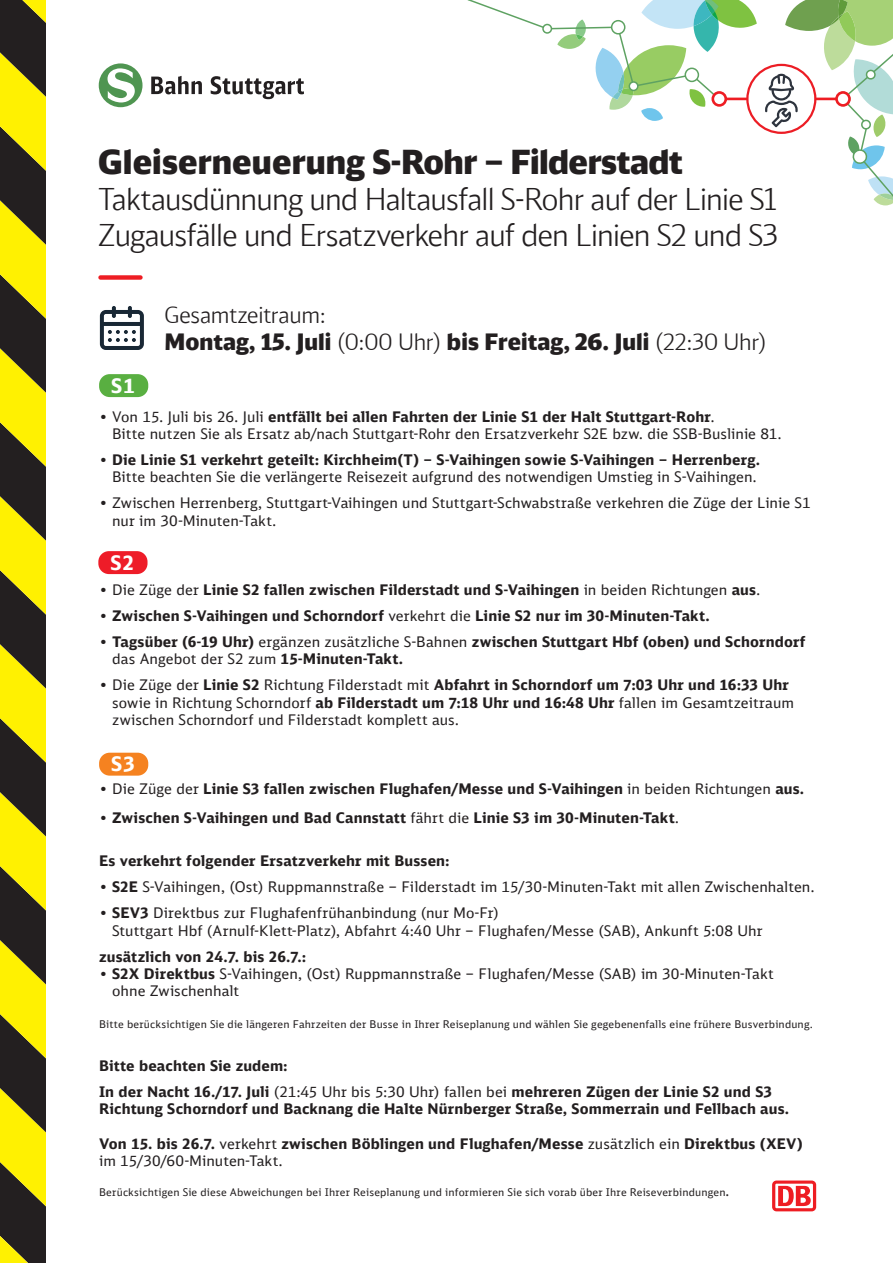
<style>
.page{position:relative;width:893px;height:1263px;background:#fff}
.page>*{position:absolute;margin:0;border:0;box-sizing:border-box;transform-origin:0 0}
.t1{font:300 33px "DB Head";letter-spacing:-.005em;color:#231f20}
.t2{font:300 30px/36px "DB Head";letter-spacing:-.02em;color:#231f20}
.t3{font:300 22.5px/27px "DB Head";letter-spacing:-.01em;color:#231f20}
.t4{font:700 19.8px "DB Sans";color:#fff}
.t5{font:14.4px/17.2px "DB Sans";letter-spacing:.005em;color:#231f20}
.t6{font:700 14.4px/17.2px "DB Sans";letter-spacing:.01em;color:#231f20}
.t7{font:10.5px "DB Sans";letter-spacing:.015em;color:#231f20}
.s1{font-style:inherit}
.s2{font-weight:700}
.s3{font-weight:400}
</style>
<div class="page">
<svg style="left:0;top:0;width:46px;height:915px;fill:#fef108"></svg>
<svg style="left:22px;top:0;width:24px;height:841px;fill:#231f20"></svg>
<svg style="left:0;top:1088px;width:46px;height:175px"></svg>
<svg style="left:467px;top:0;width:426px;height:206px"></svg>
<svg style="left:100px;top:306px;width:44px;height:44px"></svg>
<div style="left:98px;top:551px;width:50px;height:23px;background:#ee1c28;border-radius:11px"></div>
<div style="left:99px;top:753px;width:49px;height:23px;background:#f58220;border-radius:11px"></div>
<div style="left:99px;top:374px;width:49px;height:23px;background:#59af41;border-radius:11px"></div>
<svg style="left:151px;top:76px;width:51px;height:18px"></svg>
<svg style="left:211px;top:76px;width:93px;height:23px"></svg>
<div style="left:99px;top:63px;width:43px;height:44px;background:#4f9551;border-radius:50%"></div>
<svg style="left:108px;top:68px;width:27px;height:34px"></svg>
<div style="left:98px;top:275px;width:45px;height:5px;background:#ee1d23;border-radius:2px"></div>
<svg style="left:772px;top:1180px;width:44px;height:31px"></svg>
<h1 class="t1" style="left:98px;top:141px;width:586px">Gleiserneuerung S-Rohr – Filderstadt</h1>
<h2 class="t2" style="left:98px;top:181px;width:681px">Taktausdünnung und Haltausfall S-Rohr auf der Linie S1<br>Zugausfälle und Ersatzverkehr auf den Linien S2 und S3</h2>
<h3 class="t4" style="left:111px;top:373px;width:26px">S 1</h3>
<h3 class="t3" style="left:164px;top:301px;width:604px">Gesamtzeitraum:<br><span class="s1">Montag, 15. Juli</span> (0:00 Uhr) <span class="s1">bis Freitag, 26. Juli</span> (22:30 Uhr)</h3>
<p class="t5" style="left:112px;top:408px;width:671px;text-indent:-13px">• Von 15. Juli bis 26. Juli <span class="s2">entfällt bei allen Fahrten der Linie S1 der Halt Stuttgart-Rohr</span>.<br>Bitte nutzen Sie als Ersatz ab/nach Stuttgart-Rohr den Ersatzverkehr S2E bzw. die SSB-Buslinie 81.</p>
<p class="t5" style="left:99px;top:451px;width:662px;text-align:right">• <span class="s2">Die Linie S1 verkehrt geteilt: Kirchheim(T) – S-Vaihingen sowie S-Vaihingen – Herrenberg.<br></span>Bitte beachten Sie die verlängerte Reisezeit aufgrund des notwendigen Umstieg in S-Vaihingen.</p>
<p class="t5" style="left:112px;top:494px;width:700px;text-indent:-13px">• Zwischen Herrenberg, Stuttgart-Vaihingen und Stuttgart-Schwabstraße verkehren die Züge der Linie S1 nur im 30-Minuten-Takt.</p>
<h3 class="t4" style="left:110px;top:550px;width:26px">S 2</h3>
<p class="t6" style="left:99px;top:581px;width:663px"><span class="s3">• Die Züge der</span> Linie S2 fallen zwischen Filderstadt und S-Vaihingen <span class="s3">in beiden Richtungen</span> aus<span class="s3">.</span></p>
<p class="t6" style="left:99px;top:607px;width:612px"><span class="s3">•</span> Zwischen S-Vaihingen und Schorndorf <span class="s3">verkehrt die</span> Linie S2 nur im 30-Minuten-Takt.</p>
<p class="t6" style="left:112px;top:633px;width:695px;text-indent:-13px"><span class="s3">•</span> Tagsüber (6-19 Uhr) <span class="s3">ergänzen zusätzliche S-Bahnen</span> zwischen Stuttgart Hbf (oben) und Schorndorf <span class="s3">das Angebot der S2 zum</span> 15-Minuten-Takt.</p>
<p class="t5" style="left:112px;top:676px;width:683px;text-indent:-13px">• Die Züge der <span class="s2">Linie S2</span> Richtung Filderstadt mit <span class="s2">Abfahrt in Schorndorf um 7:03 Uhr und 16:33 Uhr </span>sowie in Richtung Schorndorf <span class="s2">ab Filderstadt um 7:18 Uhr und 16:48 Uhr</span> fallen im Gesamtzeitraum zwischen Schorndorf und Filderstadt komplett aus.</p>
<h3 class="t4" style="left:111px;top:751px;width:26px">S 3</h3>
<p class="t6" style="left:99px;top:780px;width:707px"><span class="s3">• Die Züge der</span> Linie S3 fallen zwischen Flughafen/Messe und S-Vaihingen <span class="s3">in beiden Richtungen</span> aus.</p>
<p class="t6" style="left:99px;top:809px;width:582px"><span class="s3">•</span> Zwischen S-Vaihingen und Bad Cannstatt <span class="s3">fährt die</span> Linie S3 im 30-Minuten-Takt<span class="s3">.</span></p>
<p class="t6" style="left:99px;top:852px;width:352px">Es verkehrt folgender Ersatzverkehr mit Bussen:</p>
<p class="t5" style="left:99px;top:878px;width:717px">• <span class="s2">S2E</span> S-Vaihingen, (Ost) Ruppmannstraße – Filderstadt im 15/30-Minuten-Takt mit allen Zwischenhalten.</p>
<p class="t5" style="left:112px;top:904px;width:652px;text-indent:-13px">• <span class="s2">SEV3</span> Direktbus zur Flughafenfrühanbindung (nur Mo-Fr)<br>Stuttgart Hbf (Arnulf-Klett-Platz), Abfahrt 4:40 Uhr – Flughafen/Messe (SAB), Ankunft 5:08 Uhr</p>
<p class="t6" style="left:99px;top:947px;width:209px">zusätzlich von 24.7. bis 26.7.:</p>
<p class="t5" style="left:112px;top:965px;width:663px;text-indent:-13px">• <span class="s2">S2X Direktbus</span> S-Vaihingen, (Ost) Ruppmannstraße – Flughafen/Messe (SAB) im 30-Minuten-Takt ohne Zwischenhalt</p>
<p class="t7" style="left:99px;top:1017px;width:715px">Bitte berücksichtigen Sie die längeren Fahrzeiten der Busse in Ihrer Reiseplanung und wählen Sie gegebenenfalls eine frühere Busverbindung.</p>
<p class="t6" style="left:99px;top:1052px;width:675px;line-height:26px">Bitte beachten Sie zudem:<br>In der Nacht 16./17. Juli <span class="s3">(21:45 Uhr bis 5:30 Uhr) fallen bei</span> mehreren Zügen der Linie S2 und S3</p>
<p class="t6" style="left:99px;top:1100px;width:692px">Richtung Schorndorf und Backnang die Halte Nürnberger Straße, Sommerrain und Fellbach aus.</p>
<p class="t6" style="left:99px;top:1135px;width:705px">Von 15. bis 26.7. <span class="s3">verkehrt</span> zwischen Böblingen und Flughafen/Messe <span class="s3">zusätzlich ein</span> Direktbus (XEV) <span class="s3">im 15/30/60-Minuten-Takt.</span></p>
<p class="t7" style="left:99px;top:1186px;width:631px">Berücksichtigen Sie diese Abweichungen bei Ihrer Reiseplanung und informieren Sie sich vorab über Ihre Reiseverbindungen<span class="s2">.</span></p>
</div>
